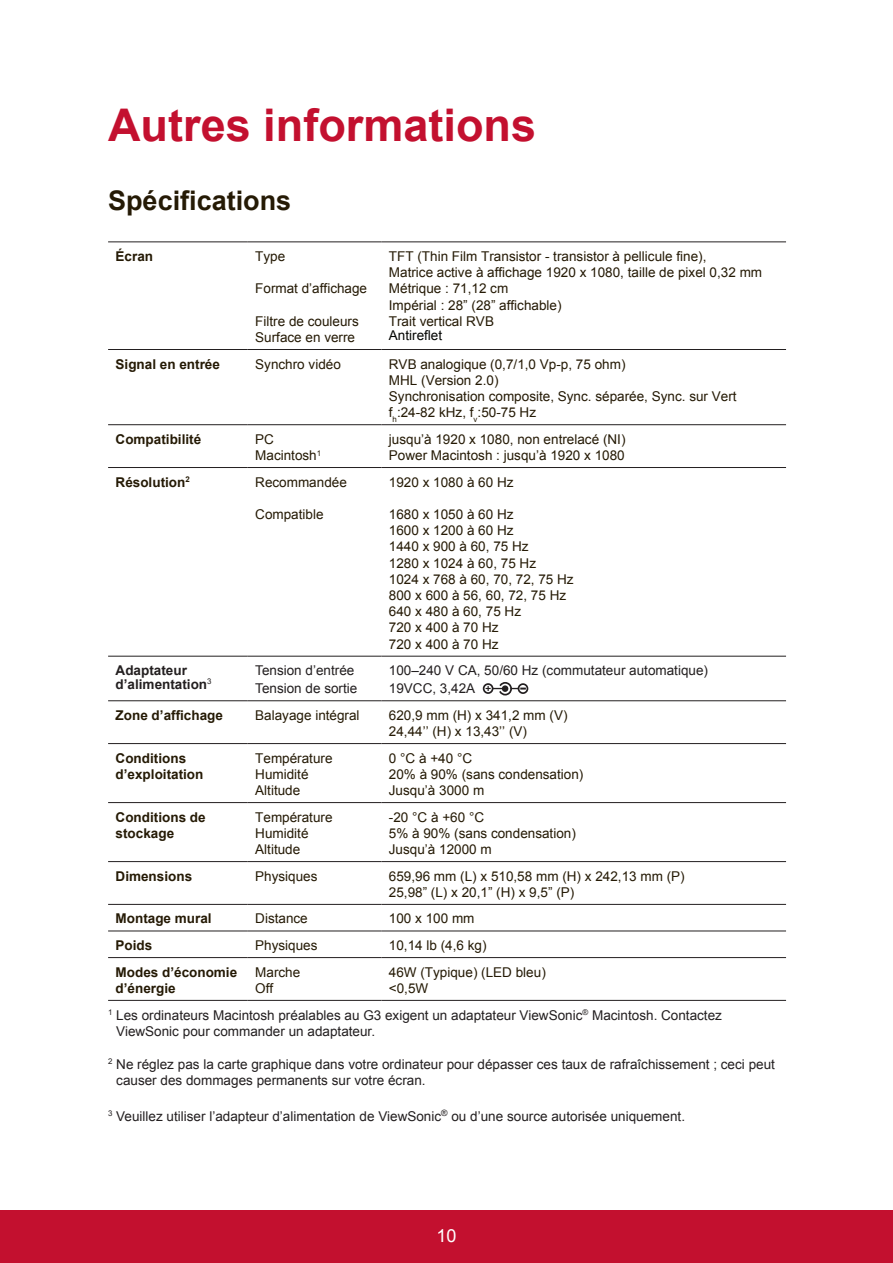
<style>
.page{position:relative;width:893px;height:1263px;background:#fff}
.page>*{position:absolute;margin:0;border:0;box-sizing:border-box;transform-origin:0 0}
.t1{font:700 45px "Arial";color:#c3102f}
.t2{font:700 27px "Arial";color:#251a05}
.t3{font:18px "Arial";color:#fff}
.t4{font:13.5px/16.2px "Arial";color:#251a05}
.t5{font:13.5px/18px "Arial";color:#231f20}
.t6{font:700 13.5px/16.2px "Arial";color:#251a05}
.t7{font:700 13.5px/13.5px "Arial";color:#231f20}
.t8{font:13.5px "Arial";color:#040503}
</style>
<div class="page">
<div style="left:0;top:1210px;width:892px;height:53px;background:#c3102f"></div>
<hr style="left:108px;top:241px;width:140px;height:1px;background:#231f20">
<hr style="left:248px;top:241px;width:133px;height:1px;background:#231f20">
<hr style="left:381px;top:241px;width:404px;height:1px;background:#231f20">
<hr style="left:108px;top:1000px;width:140px;height:1px;background:#231f20">
<hr style="left:248px;top:1000px;width:133px;height:1px;background:#231f20">
<hr style="left:381px;top:1000px;width:404px;height:1px;background:#231f20">
<hr style="left:108px;top:349px;width:140px;height:1px;background:#231f20">
<hr style="left:248px;top:349px;width:133px;height:1px;background:#231f20">
<hr style="left:381px;top:349px;width:404px;height:1px;background:#231f20">
<hr style="left:108px;top:424px;width:140px;height:1px;background:#231f20">
<hr style="left:248px;top:424px;width:133px;height:1px;background:#231f20">
<hr style="left:381px;top:424px;width:404px;height:1px;background:#231f20">
<hr style="left:108px;top:467px;width:140px;height:1px;background:#231f20">
<hr style="left:248px;top:467px;width:133px;height:1px;background:#231f20">
<hr style="left:381px;top:467px;width:404px;height:1px;background:#231f20">
<hr style="left:108px;top:656px;width:140px;height:1px;background:#231f20">
<hr style="left:248px;top:656px;width:133px;height:1px;background:#231f20">
<hr style="left:381px;top:656px;width:404px;height:1px;background:#231f20">
<hr style="left:108px;top:700px;width:140px;height:1px;background:#231f20">
<hr style="left:248px;top:700px;width:133px;height:1px;background:#231f20">
<hr style="left:381px;top:700px;width:404px;height:1px;background:#231f20">
<hr style="left:108px;top:743px;width:140px;height:1px;background:#231f20">
<hr style="left:248px;top:743px;width:133px;height:1px;background:#231f20">
<hr style="left:381px;top:743px;width:404px;height:1px;background:#231f20">
<hr style="left:108px;top:802px;width:140px;height:1px;background:#231f20">
<hr style="left:248px;top:802px;width:133px;height:1px;background:#231f20">
<hr style="left:381px;top:802px;width:404px;height:1px;background:#231f20">
<hr style="left:108px;top:861px;width:140px;height:1px;background:#231f20">
<hr style="left:248px;top:861px;width:133px;height:1px;background:#231f20">
<hr style="left:381px;top:861px;width:404px;height:1px;background:#231f20">
<hr style="left:108px;top:904px;width:140px;height:1px;background:#231f20">
<hr style="left:248px;top:904px;width:133px;height:1px;background:#231f20">
<hr style="left:381px;top:904px;width:404px;height:1px;background:#231f20">
<hr style="left:108px;top:930px;width:140px;height:1px;background:#231f20">
<hr style="left:248px;top:930px;width:133px;height:1px;background:#231f20">
<hr style="left:381px;top:930px;width:404px;height:1px;background:#231f20">
<hr style="left:108px;top:957px;width:140px;height:1px;background:#231f20">
<hr style="left:248px;top:957px;width:133px;height:1px;background:#231f20">
<hr style="left:381px;top:957px;width:404px;height:1px;background:#231f20">
<div style="left:517px;top:683px;width:11px;height:11px;border:2px solid #231f20;border-radius:50%"></div>
<div style="left:482px;top:683px;width:11px;height:11px;border:2px solid #231f20;border-radius:50%"></div>
<svg style="left:485px;top:682px;width:40px;height:14px"></svg>
<h1 class="t1" style="left:108px;top:95px;width:429px">Autres informations</h1>
<h2 class="t2" style="left:108px;top:182px;width:185px">Spécifications</h2>
<p class="t6" style="left:116px;top:248px;width:39px">Écran</p>
<p class="t4" style="left:255px;top:248px;width:32px">Type</p>
<p class="t4" style="left:255px;top:281px;width:113px">Format d’affichage</p>
<p class="t4" style="left:255px;top:313px;width:105px">Filtre de couleurs<br>Surface en verre</p>
<p class="t4" style="left:388px;top:248px;width:374px">TFT (Thin Film Transistor - transistor à pellicule fine),<br>Matrice active à affichage 1920 x 1080, taille de pixel 0,32 mm Métrique : 71,12 cm<br>Impérial : 28” (28” affichable)<br>Trait vertical RVB</p>
<p class="t8" style="left:388px;top:326px;width:55px">Antireflet</p>
<p class="t6" style="left:116px;top:356px;width:106px">Signal en entrée</p>
<p class="t4" style="left:255px;top:356px;width:87px">Synchro vidéo</p>
<p class="t4" style="left:388px;top:356px;width:349px">RVB analogique (0,7/1,0 Vp-p, 75 ohm)<br>MHL (Version 2.0)<br>Synchronisation composite, Sync. séparée, Sync. sur Vert f<sub>h</sub>:24-82 kHz, f<sub>v</sub>:50-75 Hz</p>
<p class="t6" style="left:115px;top:431px;width:87px">Compatibilité</p>
<p class="t4" style="left:255px;top:431px;width:67px">PC<br>Macintosh<sup>1</sup></p>
<p class="t4" style="left:388px;top:431px;width:238px">jusqu’à 1920 x 1080, non entrelacé (NI)<br>Power Macintosh : jusqu’à 1920 x 1080</p>
<p class="t6" style="left:116px;top:474px;width:76px">Résolution<sup>2</sup></p>
<p class="t4" style="left:255px;top:474px;width:93px">Recommandée</p>
<p class="t4" style="left:255px;top:506px;width:70px">Compatible</p>
<p class="t4" style="left:389px;top:474px;width:126px">1920 x 1080 à 60 Hz</p>
<p class="t4" style="left:389px;top:506px;width:186px">1680 x 1050 à 60 Hz<br>1600 x 1200 à 60 Hz<br>1440 x 900 à 60, 75 Hz<br>1280 x 1024 à 60, 75 Hz<br>1024 x 768 à 60, 70, 72, 75 Hz<br>800 x 600 à 56, 60, 72, 75 Hz<br>640 x 480 à 60, 75 Hz<br>720 x 400 à 70 Hz<br>720 x 400 à 70 Hz</p>
<p class="t7" style="left:116px;top:664px;width:97px">Adaptateur d’alimentation<sup>3</sup></p>
<p class="t5" style="left:255px;top:661px;width:104px">Tension d’entrée<br>Tension de sortie</p>
<p class="t5" style="left:389px;top:661px;width:320px">100–240 V CA, 50/60 Hz (commutateur automatique)<br>19VCC, 3,42A</p>
<p class="t6" style="left:115px;top:707px;width:109px">Zone d’affichage</p>
<p class="t4" style="left:255px;top:707px;width:106px">Balayage intégral</p>
<p class="t4" style="left:388px;top:707px;width:180px">620,9 mm (H) x 341,2 mm (V)<br>24,44’’ (H) x 13,43’’ (V)</p>
<p class="t6" style="left:115px;top:750px;width:89px">Conditions d’exploitation</p>
<p class="t4" style="left:255px;top:750px;width:79px">Température<br>Humidité<br>Altitude</p>
<p class="t4" style="left:388px;top:750px;width:196px">0 °C à +40 °C<br>20% à 90% (sans condensation)<br>Jusqu’à 3000 m</p>
<p class="t6" style="left:115px;top:809px;width:92px">Conditions de stockage</p>
<p class="t4" style="left:255px;top:809px;width:79px">Température<br>Humidité<br>Altitude</p>
<p class="t4" style="left:388px;top:809px;width:188px">-20 °C à +60 °C<br>5% à 90% (sans condensation)<br>Jusqu’à 12000 m</p>
<p class="t6" style="left:115px;top:868px;width:78px">Dimensions</p>
<p class="t4" style="left:255px;top:868px;width:64px">Physiques</p>
<p class="t4" style="left:388px;top:868px;width:297px">659,96 mm (L) x 510,58 mm (H) x 242,13 mm (P)<br>25,98” (L) x 20,1” (H) x 9,5” (P)</p>
<p class="t6" style="left:115px;top:911px;width:98px">Montage mural</p>
<p class="t4" style="left:255px;top:910px;width:54px">Distance</p>
<p class="t4" style="left:388px;top:910px;width:87px">100 x 100 mm</p>
<p class="t6" style="left:115px;top:937px;width:38px">Poids</p>
<p class="t4" style="left:255px;top:937px;width:64px">Physiques</p>
<p class="t4" style="left:388px;top:937px;width:99px">10,14 lb (4,6 kg)</p>
<p class="t6" style="left:115px;top:964px;width:123px">Modes d’économie d’énergie</p>
<p class="t4" style="left:255px;top:964px;width:47px">Marche<br>Off</p>
<p class="t4" style="left:388px;top:964px;width:158px">46W (Typique) (LED bleu) &lt;0,5W</p>
<p class="t5" style="left:116px;top:1007px;width:607px;line-height:16.2px;text-indent:-8px"><sup>1</sup> Les ordinateurs Macintosh préalables au G3 exigent un adaptateur ViewSonic<sup>®</sup> Macintosh. Contactez<br>ViewSonic pour commander un adaptateur.</p>
<p class="t5" style="left:116px;top:1055px;width:660px;line-height:16.2px;text-indent:-8px"><sup>2</sup> Ne réglez pas la carte graphique dans votre ordinateur pour dépasser ces taux de rafraîchissement ; ceci peut causer des dommages permanents sur votre écran.</p>
<p class="t5" style="left:108px;top:1106px;width:578px"><sup>3</sup> Veuillez utiliser l’adapteur d’alimentation de ViewSonic<sup>®</sup> ou d’une source autorisée uniquement.</p>
<h3 class="t3" style="left:436px;top:1223px;width:22px">10</h3>
</div>
